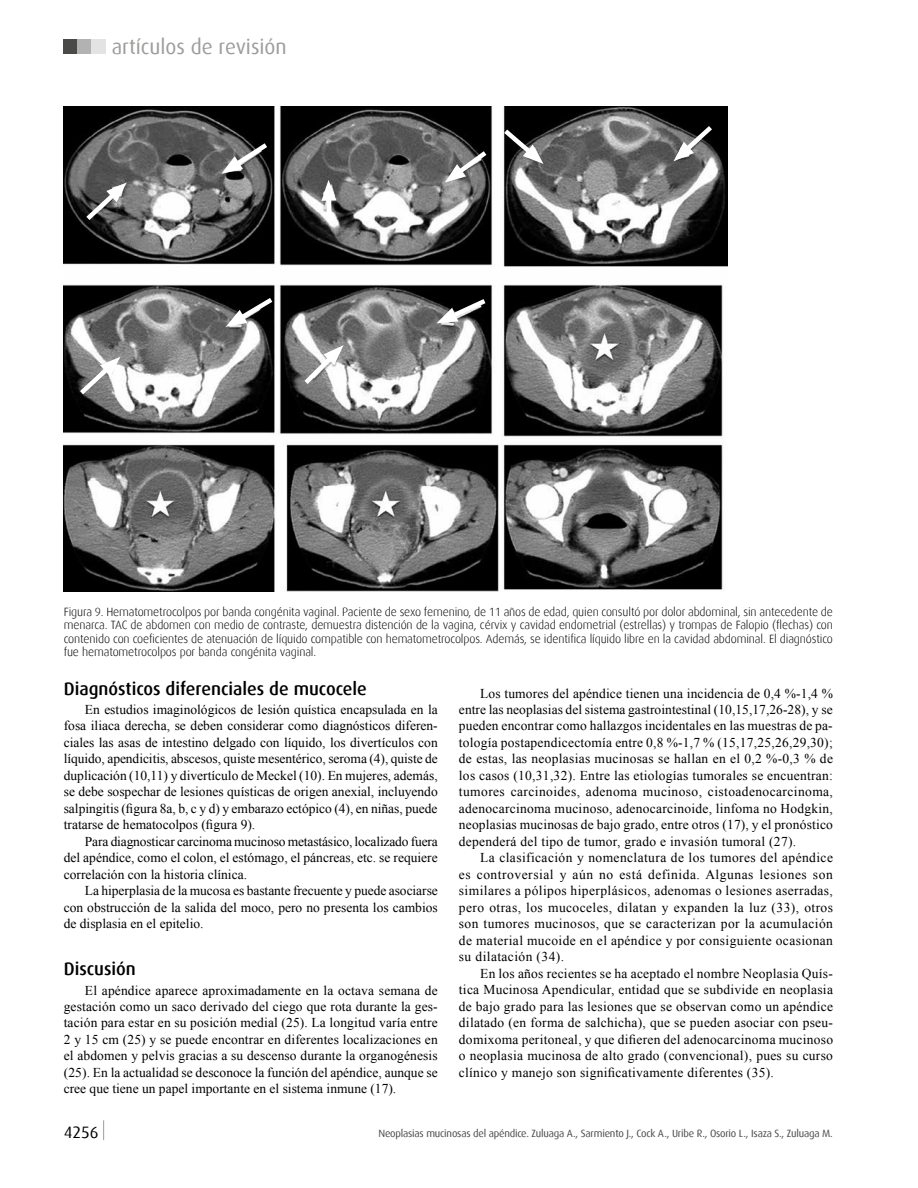
<style>
.page{position:relative;width:918px;height:1188px;background:#fff}
.page>*{position:absolute;margin:0;border:0;box-sizing:border-box;transform-origin:0 0}
.t1{font:21px "Dax";color:#9d9d9c}
.t2{font:500 18px "Dax";color:#000}
.t3{font:16.5px "Dax";color:#000}
.t4{font:13.5px/16.5px "Times New Roman";color:#000;text-align:justify}
.t5{font:300 12px/13.5px "Dax";letter-spacing:-.01em;color:#000;text-align:justify}
.t6{font:10.5px "Dax";letter-spacing:-.02em;color:#4a4a49}
</style>
<div class="page">
<svg style="left:103px;top:1120px;width:1px;height:20px"></svg>
<div style="left:64px;top:40px;width:14px;height:14px;background:#4a4a49"></div>
<div style="left:78px;top:40px;width:14px;height:14px;background:#b3b2b2"></div>
<div style="left:92px;top:40px;width:14px;height:14px;background:#e3e3e3"></div>
<img style="left:64px;top:106px;width:664px;height:485px">
<svg style="left:221px;top:139px;width:51px;height:35px"></svg>
<svg style="left:226px;top:294px;width:51px;height:33px"></svg>
<svg style="left:436px;top:295px;width:54px;height:29px"></svg>
<svg style="left:300px;top:345px;width:44px;height:44px"></svg>
<svg style="left:82px;top:182px;width:45px;height:43px;background:#646464"></svg>
<svg style="left:75px;top:357px;width:45px;height:42px"></svg>
<svg style="left:321px;top:180px;width:16px;height:41px"></svg>
<svg style="left:673px;top:121px;width:44px;height:40px;background:#5f5f5f"></svg>
<svg style="left:445px;top:147px;width:46px;height:36px"></svg>
<svg style="left:499px;top:125px;width:45px;height:39px"></svg>
<h1 class="t1" style="left:112px;top:35px;width:176px">artículos de revisión</h1>
<p class="t5" style="left:64px;top:605px;width:771px">Figura 9. Hematometrocolpos por banda congénita vaginal. Paciente de sexo femenino, de 11 años de edad, quien consultó por dolor abdominal, sin antecedente de menarca. TAC de abdomen con medio de contraste, demuestra distención de la vagina, cérvix y cavidad endometrial (estrellas) y trompas de Falopio (flechas) con contenido con coeficientes de atenuación de líquido compatible con hematometrocolpos. Además, se identifica líquido libre en la cavidad abdominal. El diagnóstico fue hematometrocolpos por banda congénita vaginal.</p>
<h2 class="t2" style="left:64px;top:679px;width:305px">Diagnósticos diferenciales de mucocele</h2>
<p class="t4" style="left:64px;top:701px;width:376px;text-indent:21px">En estudios imaginológicos de lesión quística encapsulada en la fosa iliaca derecha, se deben considerar como diagnósticos diferen&shy;ciales las asas de intestino delgado con líquido, los divertículos con líquido, apendicitis, abscesos, quiste mesentérico, seroma (4), quiste de duplicación (10,11) y divertículo de Meckel (10). En mujeres, además, se debe sospechar de lesiones quísticas de origen anexial, incluyendo salpingitis (figura 8a, b, c y d) y embarazo ectópico (4), en niñas, puede tratarse de hematocolpos (figura 9).</p>
<p class="t4" style="left:64px;top:833px;width:376px;text-indent:21px">Para diagnosticar carcinoma mucinoso metastásico, localizado fuera del apéndice, como el colon, el estómago, el páncreas, etc. se requiere correlación con la historia clínica.</p>
<p class="t4" style="left:64px;top:882px;width:376px;text-indent:21px">La hiperplasia de la mucosa es bastante frecuente y puede asociarse con obstrucción de la salida del moco, pero no presenta los cambios de displasia en el epitelio.</p>
<h2 class="t2" style="left:64px;top:959px;width:74px">Discusión</h2>
<p class="t4" style="left:64px;top:982px;width:376px;text-indent:21px">El apéndice aparece aproximadamente en la octava semana de gestación como un saco derivado del ciego que rota durante la ges&shy;tación para estar en su posición medial (25). La longitud varía entre 2 y 15 cm (25) y se puede encontrar en diferentes localizaciones en el abdomen y pelvis gracias a su descenso durante la organogénesis (25). En la actualidad se desconoce la función del apéndice, aunque se cree que tiene un papel importante en el sistema inmune (17).</p>
<p class="t4" style="left:459px;top:685px;width:376px;text-indent:21px">Los tumores del apéndice tienen una incidencia de 0,4 %-1,4 % entre las neoplasias del sistema gastrointestinal (10,15,17,26-28), y se pueden encontrar como hallazgos incidentales en las muestras de pa&shy;tología postapendicectomía entre 0,8 %-1,7 % (15,17,25,26,29,30); de estas, las neoplasias mucinosas se hallan en el 0,2 %-0,3 % de los casos (10,31,32). Entre las etiologías tumorales se encuentran: tumores carcinoides, adenoma mucinoso, cistoadenocarcinoma, adenocarcinoma mucinoso, adenocarcinoide, linfoma no Hodgkin, neoplasias mucinosas de bajo grado, entre otros (17), y el pronóstico dependerá del tipo de tumor, grado e invasión tumoral (27).</p>
<p class="t4" style="left:459px;top:849px;width:376px;text-indent:21px">La clasificación y nomenclatura de los tumores del apéndice es controversial y aún no está definida. Algunas lesiones son similares a pólipos hiperplásicos, adenomas o lesiones aserradas, pero otras, los mucoceles, dilatan y expanden la luz (33), otros son tumores mucinosos, que se caracterizan por la acumulación de material mucoide en el apéndice y por consiguiente ocasionan su dilatación (34).</p>
<p class="t4" style="left:459px;top:965px;width:376px;text-indent:21px">En los años recientes se ha aceptado el nombre Neoplasia Quís&shy;tica Mucinosa Apendicular, entidad que se subdivide en neoplasia de bajo grado para las lesiones que se observan como un apéndice dilatado (en forma de salchicha), que se pueden asociar con pseu&shy;domixoma peritoneal, y que difieren del adenocarcinoma mucinoso o neoplasia mucinosa de alto grado (convencional), pues su curso clínico y manejo son significativamente diferentes (35).</p>
<p class="t3" style="left:64px;top:1123px;width:36px">4256</p>
<p class="t6" style="left:378px;top:1127px;width:456px">Neoplasias mucinosas del apéndice. Zuluaga A., Sarmiento J., Cock A., Uribe R., Osorio L., Isaza S., Zuluaga M.</p>
</div>
